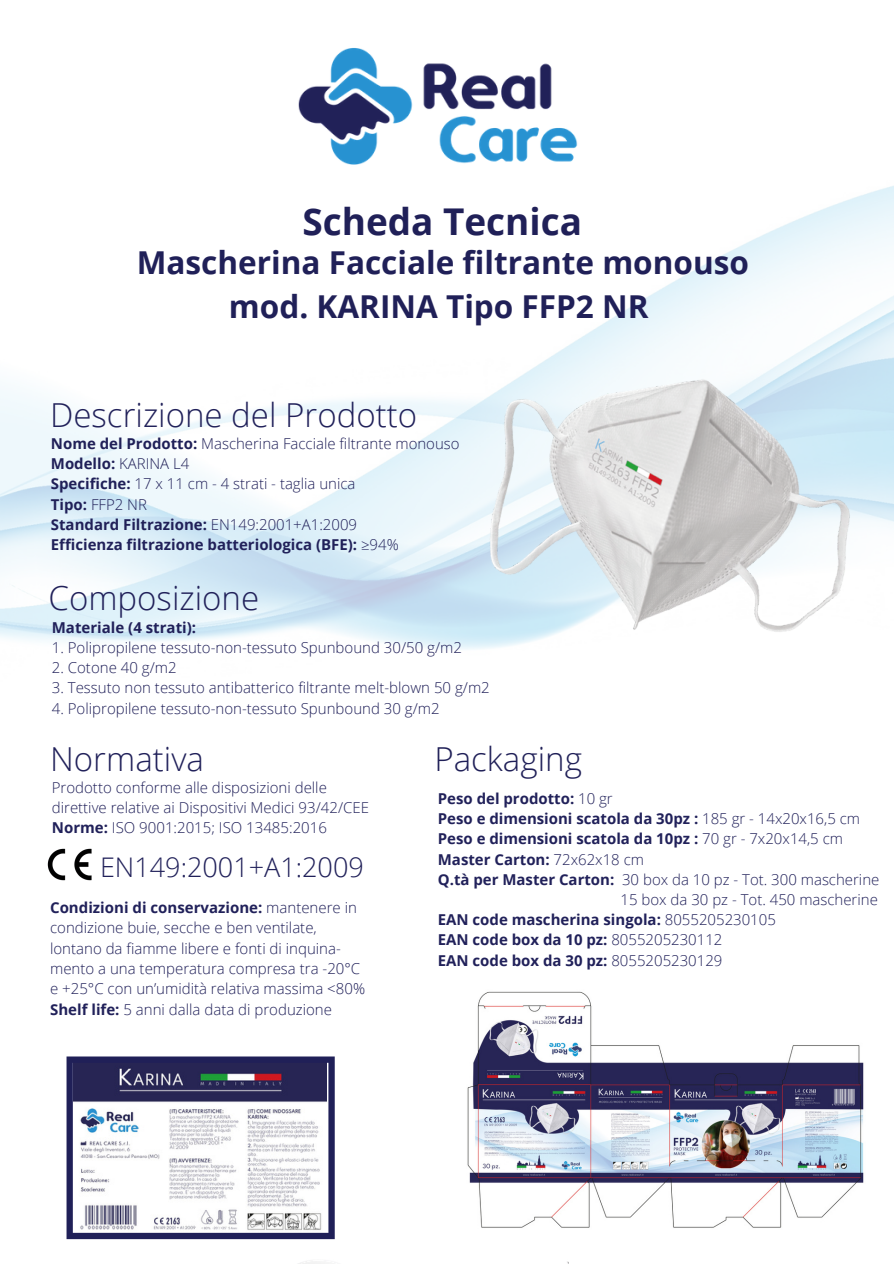
<style>
.page{position:relative;width:894px;height:1264px;background:#fff}
.page>*{position:absolute;margin:0;border:0;box-sizing:border-box;transform-origin:0 0}
.t1{font:700 36.9px "Open Sans";color:#202058}
.t2{font:300 33px "Open Sans";color:#21215a}
.t3{font:300 33px "Open Sans";color:#202058}
.t4{font:700 31.5px "Open Sans";color:#202058}
.t5{font:300 27px "Open Sans";color:#21215a}
.t6{font:300 15px/20.2px "Open Sans";color:#21215a}
.t7{font:700 15px "Open Sans";color:#21215a}
.t8{font:300 15px "Open Sans";color:#202058}
.t9{font:700 15px "Open Sans";color:#202058}
.s1{font-weight:700}
.s2{font-weight:300}
.s3{font-weight:700;color:#202058}
.s4{font-weight:300;color:#21215a}
</style>
<div class="page">
<img style="left:298px;top:48px;width:280px;height:117px">
<img style="left:47px;top:848px;width:45px;height:33px">
<svg style="left:66px;top:1056px;width:268px;height:183px"></svg>
<img style="left:198px;top:1232px;width:370px;height:31px">
<img style="left:472px;top:306px;width:402px;height:344px">
<img style="left:467px;top:991px;width:397px;height:237px">
<p class="t1" style="left:302px;top:195px;width:281px">Scheda Tecnica</p>
<p class="t4" style="left:137px;top:240px;width:613px">Mascherina Facciale filtrante monouso</p>
<p class="t4" style="left:229px;top:284px;width:421px">mod. KARINA Tipo FFP2 NR</p>
<p class="t2" style="left:50px;top:391px;width:368px">Descrizione del Prodotto</p>
<p class="t8" style="left:51px;top:433px;width:410px"><span class="s1">Nome del Prodotto:</span> Mascherina Facciale filtrante monouso</p>
<p class="t9" style="left:51px;top:453px;width:140px">Modello: <span class="s2">KARINA L4</span></p>
<p class="t6" style="left:51px;top:473px;width:306px"><span class="s3">Specifiche:</span> 17 x 11 cm - 4 strati - taglia unica</p>
<p class="t8" style="left:51px;top:493px;width:97px"><span class="s1">Tipo:</span> FFP2 NR</p>
<p class="t9" style="left:51px;top:514px;width:307px">Standard Filtrazione: <span class="s4">EN149:2001+A1:2009</span></p>
<p class="t7" style="left:51px;top:534px;width:349px">Efficienza filtrazione batteriologica (BFE): <span class="s2">≥94%</span></p>
<p class="t2" style="left:48px;top:575px;width:212px">Composizione</p>
<p class="t7" style="left:52px;top:616px;width:146px">Materiale (4 strati):</p>
<p class="t6" style="left:52px;top:637px;width:411px">1. Polipropilene tessuto-non-tessuto Spunbound 30/50 g/m2</p>
<p class="t6" style="left:52px;top:657px;width:126px">2. Cotone 40 g/m2</p>
<p class="t6" style="left:52px;top:677px;width:439px">3. Tessuto non tessuto antibatterico filtrante melt-blown 50 g/m2</p>
<p class="t6" style="left:52px;top:697px;width:389px">4. Polipropilene tessuto-non-tessuto Spunbound 30 g/m2</p>
<p class="t2" style="left:50px;top:735px;width:155px">Normativa</p>
<p class="t3" style="left:434px;top:735px;width:149px">Packaging</p>
<p class="t6" style="left:52px;top:776px;width:276px">Prodotto conforme alle disposizioni delle</p>
<p class="t6" style="left:52px;top:797px;width:318px">direttive relative ai Dispositivi Medici 93/42/CEE</p>
<p class="t6" style="left:52px;top:817px;width:276px"><span class="s1">Norme:</span> ISO 9001:2015; ISO 13485:2016</p>
<p class="t5" style="left:100px;top:847px;width:265px">EN149:2001+A1:2009</p>
<p class="t6" style="left:50px;top:897px;width:316px"><span class="s1">Condizioni di conservazione:</span> mantenere in condizione buie, secche e ben ventilate, lontano da fiamme libere e fonti di inquina&shy;mento a una temperatura compresa tra -20°C e +25°C con un’umidità relativa massima &lt;80%</p>
<p class="t6" style="left:50px;top:998px;width:283px"><span class="s1">Shelf life:</span> 5 anni dalla data di produzione</p>
<p class="t7" style="left:437px;top:788px;width:176px">Peso del prodotto: <span class="s2">10 gr</span></p>
<p class="t7" style="left:437px;top:808px;width:423px">Peso e dimensioni scatola da 30pz : <span class="s2">185 gr - 14x20x16,5 cm</span></p>
<p class="t7" style="left:437px;top:828px;width:406px">Peso e dimensioni scatola da 10pz : <span class="s2">70 gr - 7x20x14,5 cm</span></p>
<p class="t7" style="left:437px;top:848px;width:207px">Master Carton: <span class="s2">72x62x18 cm</span></p>
<p class="t6" style="left:437px;top:868px;width:443px"><span class="s1">Q.tà per Master Carton:</span> 30 box da 10 pz - Tot. 300 mascherine</p>
<p class="t6" style="left:620px;top:889px;width:259px">15 box da 30 pz - Tot. 450 mascherine</p>
<p class="t7" style="left:437px;top:909px;width:339px">EAN code mascherina singola: <span class="s2">8055205230105</span></p>
<p class="t7" style="left:437px;top:929px;width:286px">EAN code box da 10 pz: <span class="s2">8055205230112</span></p>
<p class="t7" style="left:437px;top:949px;width:286px">EAN code box da 30 pz: <span class="s2">8055205230129</span></p>
</div>
